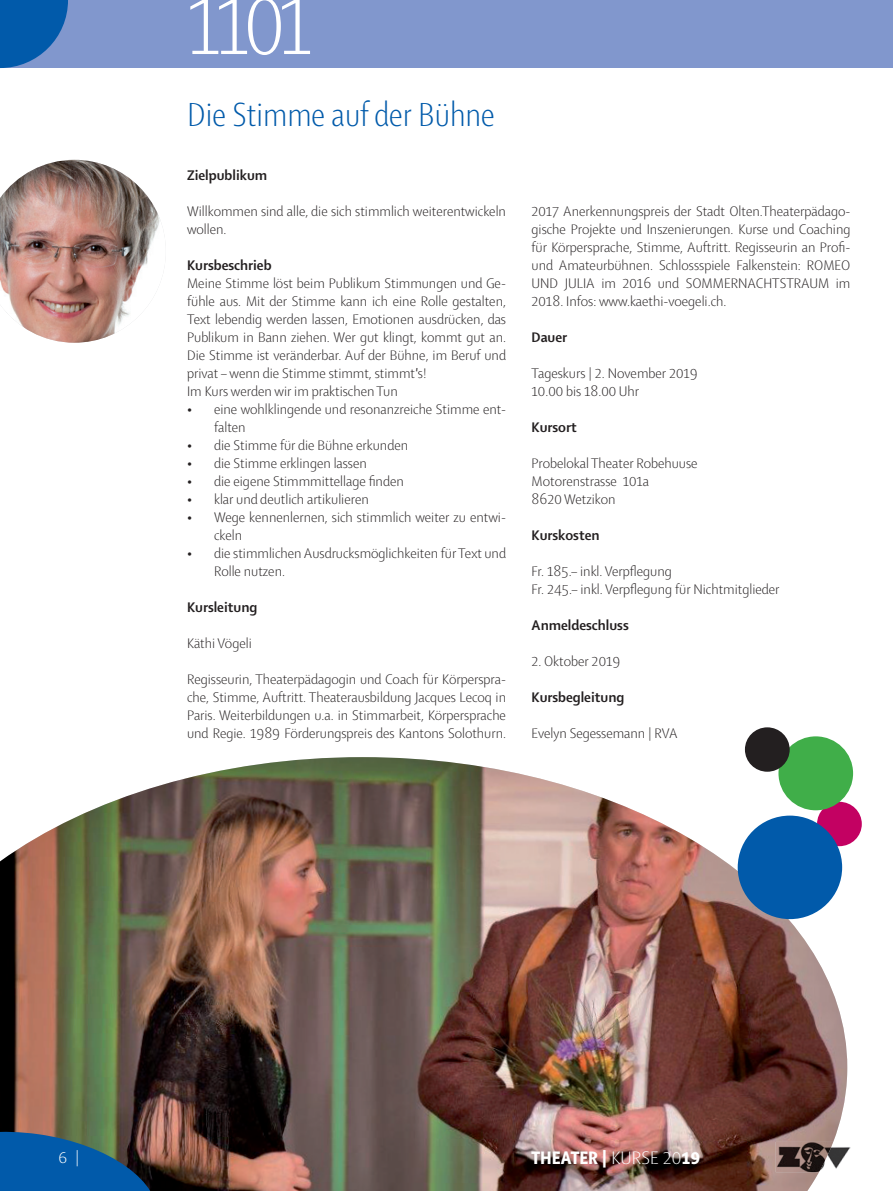
<style>
.page{position:relative;width:893px;height:1191px;background:#fff}
.page>*{position:absolute;margin:0;border:0;box-sizing:border-box;transform-origin:0 0}
.t1{font:300 condensed 93px "Shaker 2";color:#fff}
.t2{font:300 condensed 36px "Shaker 2";color:#015aaa}
.t3{font:800 condensed 19.5px "Shaker 2";color:#fff}
.t4{font:300 18px "Shaker 2";color:#fff}
.t5{font:300 15px/18px "Shaker 2";color:#231f20}
.t6{font:700 15px "Shaker 2";color:#231f20}
.s1{font-weight:400;font-style:italic;font-stretch:condensed}
.s2{font-weight:300;font-stretch:normal}
</style>
<div class="page">
<img style="left:0;top:757px;width:847px;height:434px">
<img style="left:833px;top:1141px;width:17px;height:31px">
<img style="left:776px;top:1141px;width:57px;height:31px">
<div style="left:0;top:0;width:893px;height:68px;background:#8197cd"></div>
<svg style="left:0;top:0;width:68px;height:68px"></svg>
<svg style="left:0;top:1124px;width:163px;height:67px;background:#27577e"></svg>
<img style="left:0;top:160px;width:161px;height:183px">
<div style="left:817px;top:802px;width:45px;height:44px;background:#c30162;border-radius:50%"></div>
<div style="left:738px;top:815px;width:104px;height:104px;background:#015aaa;border-radius:50%"></div>
<div style="left:778px;top:736px;width:75px;height:74px;background:#40ae49;border-radius:50%"></div>
<div style="left:745px;top:727px;width:45px;height:44px;background:#231f20;border-radius:50%"></div>
<h1 class="t1" style="left:187px;top:-37px;width:128px">1101</h1>
<h2 class="t2" style="left:187px;top:91px;width:309px">Die Stimme auf der Bühne</h2>
<p class="t6" style="left:187px;top:165px;width:82px">Zielpublikum</p>
<p class="t5" style="left:187px;top:201px;width:320px">Willkommen sind alle, die sich stimmlich weiterentwickeln wollen.</p>
<p class="t6" style="left:187px;top:255px;width:86px">Kursbeschrieb</p>
<p class="t5" style="left:187px;top:273px;width:320px">Meine Stimme löst beim Publikum Stimmungen und Ge&shy;fühle aus. Mit der Stimme kann ich eine Rolle gestalten, Text lebendig werden lassen, Emotionen ausdrücken, das Publikum in Bann ziehen. Wer gut klingt, kommt gut an.<br>Die Stimme ist veränderbar. Auf der Bühne, im Beruf und privat – wenn die Stimme stimmt, stimmt<span class="s1">'</span>s!<br>Im Kurs werden wir im praktischen Tun</p>
<p class="t5" style="left:214px;top:399px;width:293px;text-indent:-27px">• eine wohlklingende und resonanzreiche Stimme ent&shy;falten</p>
<p class="t5" style="left:187px;top:435px;width:223px">• die Stimme für die Bühne erkunden</p>
<p class="t5" style="left:187px;top:453px;width:181px">• die Stimme erklingen lassen</p>
<p class="t5" style="left:187px;top:471px;width:218px">• die eigene Stimmmittellage finden</p>
<p class="t5" style="left:187px;top:489px;width:183px">• klar und deutlich artikulieren</p>
<p class="t5" style="left:214px;top:507px;width:293px;text-indent:-27px">• Wege kennenlernen, sich stimmlich weiter zu entwi&shy;ckeln</p>
<p class="t5" style="left:214px;top:543px;width:293px;text-indent:-27px">• die stimmlichen Ausdrucksmöglichkeiten für Text und<br>Rolle nutzen.</p>
<p class="t6" style="left:187px;top:597px;width:72px">Kursleitung</p>
<p class="t5" style="left:187px;top:633px;width:66px">Käthi Vögeli</p>
<p class="t5" style="left:187px;top:669px;width:320px;text-align:justify">Regisseurin, Theaterpädagogin und Coach für Körperspra&shy;che, Stimme, Auftritt. Theaterausbildung Jacques Lecoq in Paris. Weiterbildungen u.a. in Stimmarbeit, Körpersprache und Regie. 1989 Förderungspreis des Kantons Solothurn.</p>
<p class="t5" style="left:531px;top:201px;width:320px;text-align:justify">2017 Anerkennungspreis der Stadt Olten.Theaterpädago&shy;gische Projekte und Inszenierungen. Kurse und Coaching für Körpersprache, Stimme, Auftritt. Regisseurin an Profi&shy;und Amateurbühnen. Schlossspiele Falkenstein: ROMEO UND JULIA im 2016 und SOMMERNACHTSTRAUM im 2018. Infos: www.kaethi-voegeli.ch.</p>
<p class="t6" style="left:531px;top:327px;width:37px">Dauer</p>
<p class="t5" style="left:531px;top:363px;width:168px">Tageskurs | 2. November 2019<br>10.00 bis 18.00 Uhr</p>
<p class="t6" style="left:531px;top:417px;width:47px">Kursort</p>
<p class="t5" style="left:531px;top:453px;width:168px">Probelokal Theater Robehuuse<br>Motorenstrasse 101a<br>8620 Wetzikon</p>
<p class="t6" style="left:531px;top:525px;width:70px">Kurskosten</p>
<p class="t5" style="left:531px;top:561px;width:249px">Fr. 185.– inkl. Verpflegung<br>Fr. 245.– inkl. Verpflegung für Nichtmitglieder</p>
<p class="t6" style="left:531px;top:615px;width:99px">Anmeldeschluss</p>
<p class="t5" style="left:531px;top:651px;width:90px">2. Oktober 2019</p>
<p class="t6" style="left:531px;top:687px;width:94px">Kursbegleitung</p>
<p class="t5" style="left:531px;top:723px;width:148px">Evelyn Segessemann | RVA</p>
<p class="t4" style="left:58px;top:1145px;width:23px">6 |</p>
<h3 class="t3" style="left:531px;top:1144px;width:170px">THEATER | <span class="s2">KURSE 20</span>19</h3>
</div>
